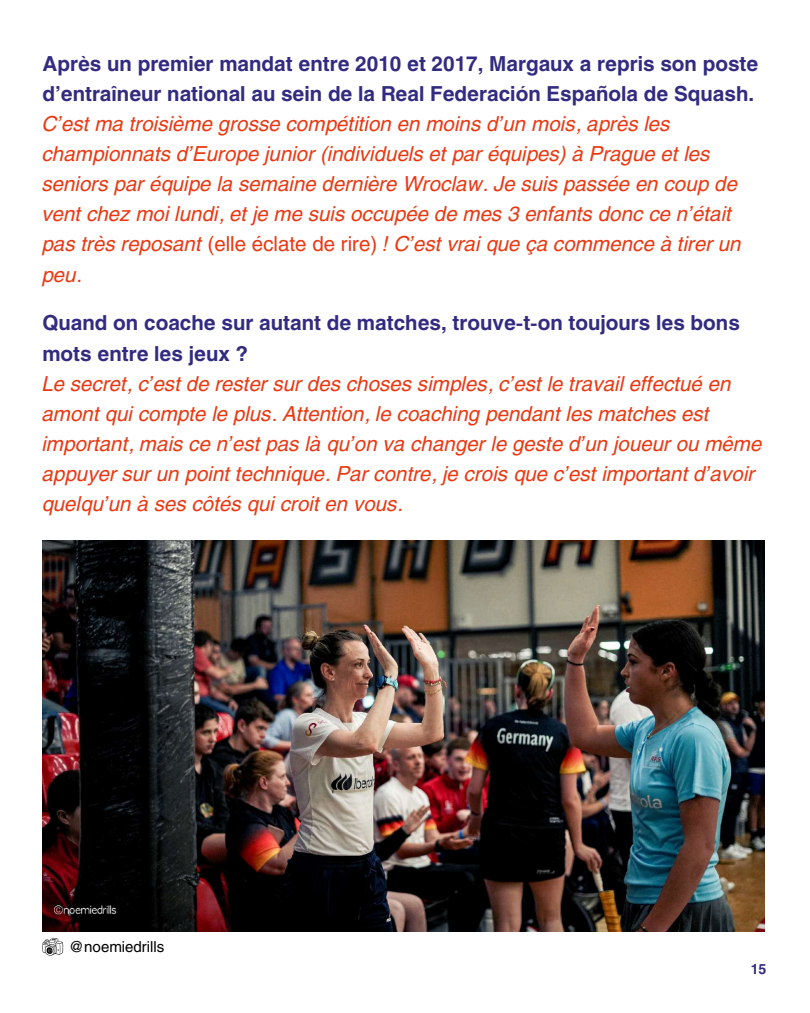
<style>
.page{position:relative;width:810px;height:1013px;background:#fff}
.page>*{position:absolute;margin:0;border:0;box-sizing:border-box;transform-origin:0 0}
.t1{font:italic 20.5px/30px "Helios";color:#ea3912}
.t2{font:700 20.5px/30.8px "Helios";color:#322b80}
.t3{font:15px "Helios";color:#000001}
.t4{font:700 14px "Helios";color:#322b80}
.s1{font-style:normal}
</style>
<div class="page">
<svg style="left:42px;top:938px;width:21px;height:17px"></svg>
<img style="left:42px;top:541px;width:723px;height:390px">
<p class="t2" style="left:42px;top:48px;width:718px">Après un premier mandat entre 2010 et 2017, Margaux a repris son poste d’entraîneur national au sein de la Real Federación Española de Squash.</p>
<p class="t1" style="left:42px;top:108px;width:701px">C’est ma troisième grosse compétition en moins d’un mois, après les championnats d’Europe junior (individuels et par équipes) à Prague et les seniors par équipe la semaine dernière Wroclaw. Je suis passée en coup de vent chez moi lundi, et je me suis occupée de mes 3 enfants donc ce n’était pas très reposant <span class="s1">(elle éclate de rire)</span> ! C’est vrai que ça commence à tirer un peu.</p>
<p class="t2" style="left:42px;top:307px;width:699px">Quand on coache sur autant de matches, trouve-t-on toujours les bons mots entre les jeux ?</p>
<p class="t1" style="left:42px;top:368px;width:722px">Le secret, c’est de rester sur des choses simples, c’est le travail effectué en amont qui compte le plus. Attention, le coaching pendant les matches est important, mais ce n’est pas là qu’on va changer le geste d’un joueur ou même appuyer sur un point technique. Par contre, je crois que c’est important d’avoir quelqu’un à ses côtés qui croit en vous.</p>
<p class="t3" style="left:69px;top:937px;width:97px">@noemiedrills</p>
<p class="t4" style="left:751px;top:960px;width:17px">15</p>
</div>
